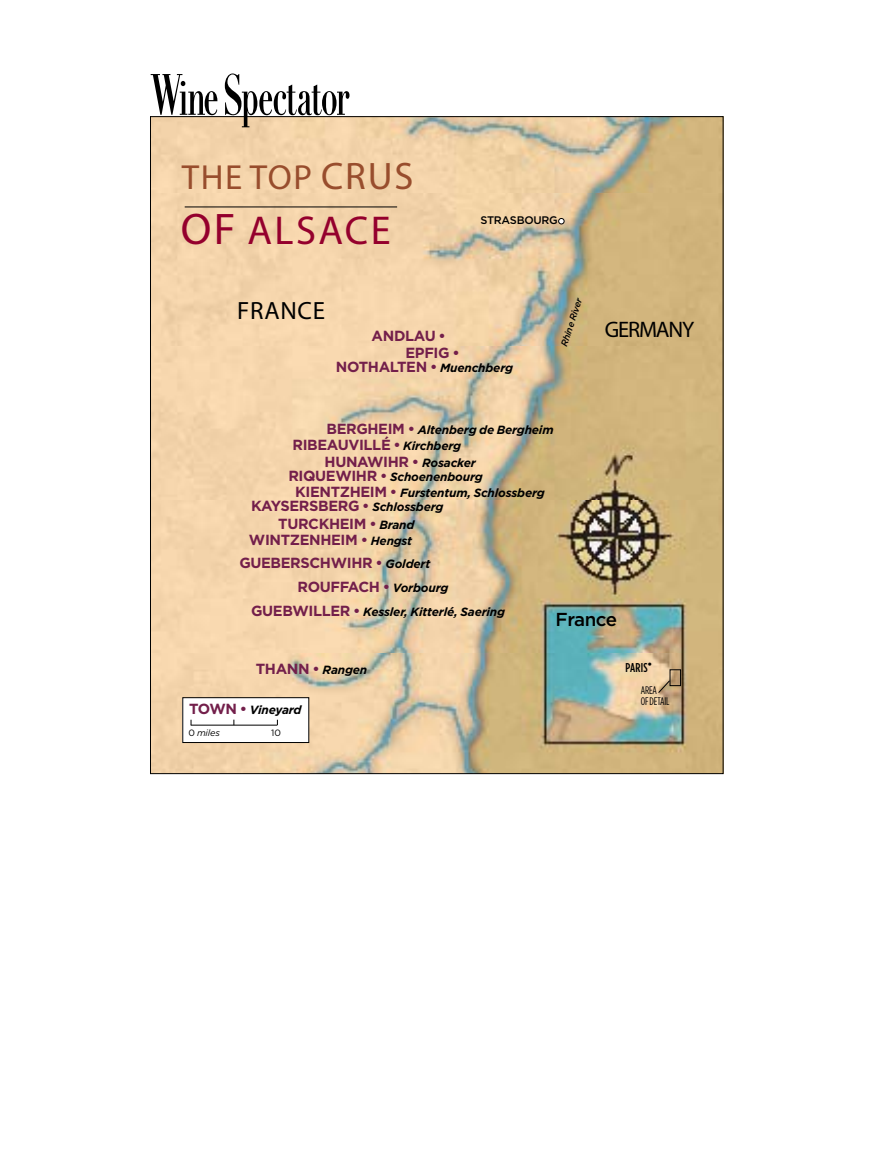
<style>
.page{position:relative;width:889px;height:1170px;background:#fff}
.page>*{position:absolute;margin:0;border:0;box-sizing:border-box;transform-origin:0 0}
.t1{font:40.38px "Myriad Pro";letter-spacing:.06em;color:#94002d}
.t2{font:34.88px "Myriad Pro";letter-spacing:.05em;color:#984d2d}
.t3{font:25px "Myriad Pro";letter-spacing:.03em;color:#000}
.t4{font:22.5px "Myriad Pro";letter-spacing:-.05em;color:#000}
.t5{font:500 18.75px "Gotham";color:#000}
.t6{font:700 14.62px/16.5px "Gotham";letter-spacing:-.025em;color:#731f4b}
.t7{font:500 12.75px "Gotham Condensed";letter-spacing:.02em;color:#000}
.t8{font:italic 700 11.88px/16px "Gotham";letter-spacing:-.015em;color:#000}
.t9{font:11px/11px "Gotham Condensed";letter-spacing:-.015em;color:#000}
.t10{font:500 11px "Gotham";letter-spacing:-.025em;color:#000}
.t11{font:italic 500 9.12px "Gotham";color:#000}
.t12{font:italic 9.12px "Gotham";letter-spacing:-.015em;color:#000}
.t13{font:9.12px "Gotham";color:#000}
.s1{font-size:38.38px}
.s2{font-size:44.38px}
.s3{font-style:italic;font-size:11.88px;color:#000}
.s4{font-style:normal;font-size:14.62px;color:#731f4b}
.s5{font-style:normal}
</style>
<div class="page">
<img style="left:152px;top:118px;width:569px;height:654px">
<div style="left:669px;top:669px;width:12px;height:17px;border:1px solid #000"></div>
<svg style="left:657px;top:679px;width:14px;height:15px"></svg>
<svg style="left:558px;top:218px;width:6px;height:6px"></svg>
<div style="left:183px;top:698px;width:126px;height:45px;background:#fff"></div>
<div style="left:182px;top:697px;width:127px;height:46px;border:1px solid #000"></div>
<hr style="left:191px;top:725px;width:86px;height:1px;background:#000">
<hr style="left:185px;top:207px;width:212px;height:1px;background:#000">
<svg style="left:151px;top:74px;width:66px;height:41px"></svg>
<svg style="left:225px;top:74px;width:124px;height:53px"></svg>
<h2 class="t2" style="left:182px;top:155px;width:233px">THE TOP <span class="s1">CRUS</span></h2>
<h1 class="t1" style="left:181px;top:205px;width:211px"><span class="s2">OF</span> ALSACE</h1>
<p class="t10" style="left:480px;top:214px;width:79px">STRASBOURG</p>
<h3 class="t3" style="left:237px;top:295px;width:89px">FRANCE</h3>
<p class="t6" style="left:405px;top:327px;width:56px;text-indent:-34px">ANDLAU •<br>EPFIG •</p>
<p class="t6" style="left:336px;top:358px;width:179px">N OTHALTEN • <span class="s3">Muenchberg</span></p>
<p class="t11" style="left:559px;top:345px;width:52px;rotate:-72deg">Rhine River</p>
<h3 class="t4" style="left:605px;top:315px;width:91px">GERMANY</h3>
<p class="t8" style="left:326px;top:422px;width:229px"><span class="s4">BERGHEIM •</span> Altenberg de Bergheim</p>
<p class="t6" style="left:292px;top:436px;width:26px">RIBEA</p>
<p class="t8" style="left:338px;top:438px;width:125px"><span class="s4">UVILLÉ •</span> Kirchberg</p>
<p class="t6" style="left:325px;top:454px;width:153px">H UNAWIHR • <span class="s3">Rosacker</span></p>
<p class="t8" style="left:295px;top:468px;width:251px;text-indent:-7px"><span class="s4">RIQUEWIHR •</span> Schoenenbourg<br><span class="s4">KIE NTZHEIM •</span> Furstentum, Schlossberg</p>
<p class="t6" style="left:251px;top:497px;width:194px;line-height:17.8px;text-align:center">KAYSERSBE RG • <span class="s3">Schlossberg<br></span>TURCKHEIM • <span class="s3">Brand</span></p>
<p class="t6" style="left:239px;top:528px;width:174px;line-height:22.9px;text-indent:10px">WINTZENHEIM • <span class="s3">Hengst<br></span>GUEBE</p>
<p class="t6" style="left:297px;top:550px;width:152px;line-height:24.2px;text-indent:-7px">RSCHWIHR • <span class="s3">Goldert<br></span>ROUFFACH • <span class="s3">Vorbourg</span></p>
<p class="t8" style="left:251px;top:604px;width:255px"><span class="s4">GUEB WILLER •</span> Kessler, Kitterlé, Saering</p>
<p class="t5" style="left:555px;top:609px;width:63px">FRANCE</p>
<p class="t6" style="left:256px;top:660px;width:113px">THANN • <span class="s3">Rangen</span></p>
<p class="t8" style="left:189px;top:702px;width:114px"><span class="s4">TOWN •</span> Vineyard</p>
<p class="t12" style="left:189px;top:728px;width:33px"><span class="s5">0</span> miles</p>
<p class="t13" style="left:271px;top:728px;width:11px">10</p>
<p class="t10" style="left:647px;top:657px;width:7px">•</p>
<p class="t9" style="left:641px;top:685px;width:30px">AREA<br>OF DETAIL</p>
<p class="t7" style="left:625px;top:661px;width:24px">PARIS</p>
</div>
